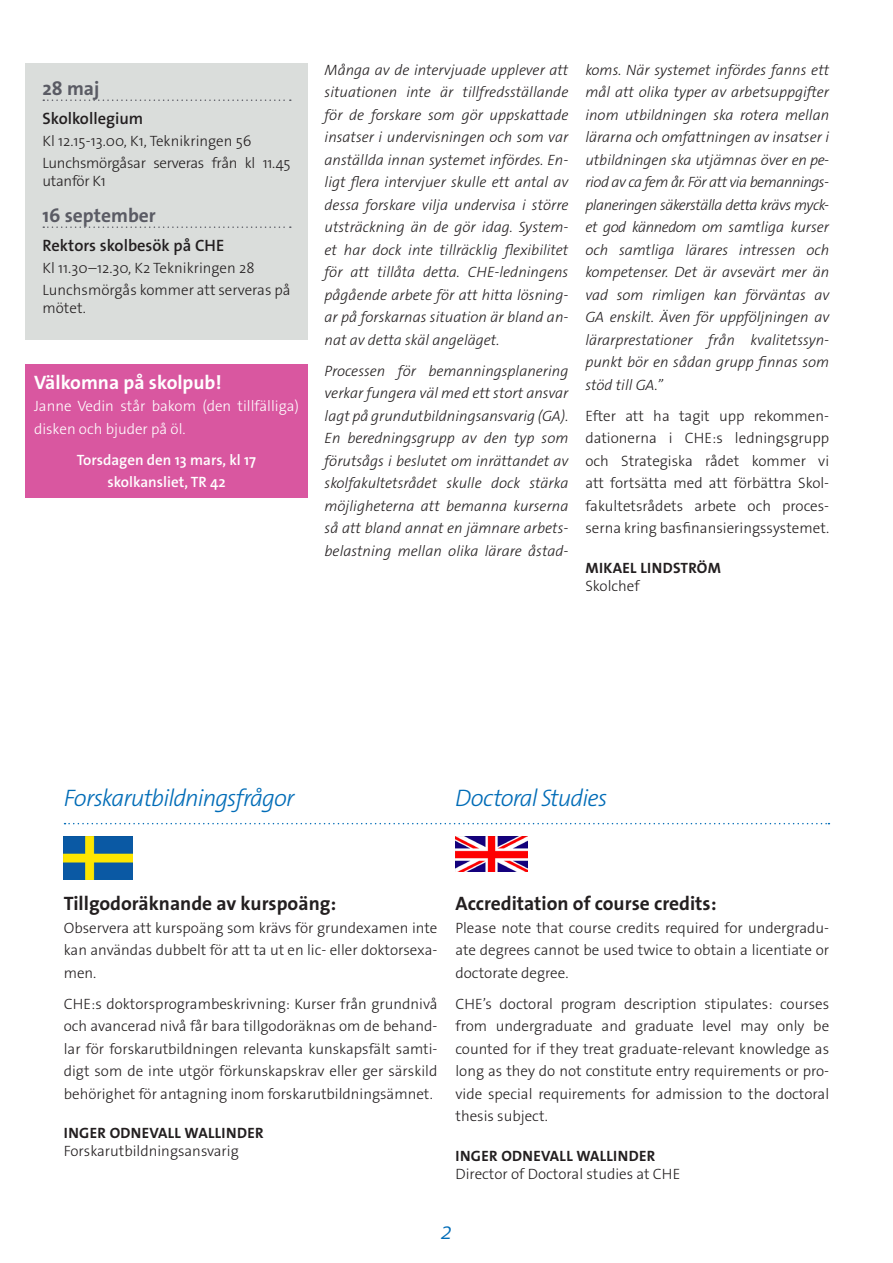
<style>
.page{position:relative;width:893px;height:1263px;background:#fff}
.page>*{position:absolute;margin:0;border:0;box-sizing:border-box;transform-origin:0 0}
.Rubriknivå_1{font:italic 300 24px "The Sans Os F";letter-spacing:-.035em;color:#006cb7}
.Rubriknivå_2{font:700 19.5px "The Sans Os F";color:#231f20}
.Rubriknivå_2-2{font:700 19.5px "The Sans Os F";color:#fff}
.Kalender_Datum{font:700 19.5px "The Sans Os F";color:#5a5b64}
.Kalender_Rubrik{font:600 16.5px "The Sans Os F";color:#231f20}
.Brödtext{font:italic 300 15px/22.5px "The Sans Os F";color:#231f20;text-align:justify}
.Brödtext-2{font:300 15px/22.5px "The Sans Os F";color:#231f20;text-align:justify}
.Kalender_brödtext{font:300 15px/18px "The Sans Os F";color:#231f20}
.Signatur_förklaring{font:300 15px "The Sans Os F";color:#231f20}
.Signatur_namn{font:700 15px "The Sans Os F";letter-spacing:.02em;color:#231f20}
.Brödtext-3{font:300 15px/22.5px "The Sans Os F";color:#fff}
.Kalender_brödtext-2{font:300 15px/18px "The Sans Os F";letter-spacing:-.02em;color:#231f20}
.Brödtext-4{font:600 15px "The Sans Os F";color:#fff}
</style>
<div class="page">
<div style="left:26px;top:64px;width:282px;height:276px;background:#dadddb"></div>
<svg style="left:43px;top:99px;width:248px;height:2px"></svg>
<svg style="left:43px;top:226px;width:248px;height:2px"></svg>
<div style="left:26px;top:364px;width:282px;height:133px;background:#d957a0"></div>
<svg style="left:65px;top:823px;width:764px;height:1px"></svg>
<img style="left:456px;top:836px;width:71px;height:36px">
<img style="left:64px;top:836px;width:69px;height:43px">
<p class="Kalender_Datum" style="left:43px;top:76px;width:58px">28 maj</p>
<p class="Kalender_Rubrik" style="left:43px;top:107px;width:102px">Skolkollegium</p>
<p class="Kalender_brödtext" style="left:43px;top:132px;width:210px">Kl 12.15‑13.00, K1, Teknikringen 56</p>
<p class="Kalender_brödtext-2" style="left:43px;top:154px;width:250px">Lunchsmörgåsar serveras från kl 11.45 utanför K1</p>
<p class="Kalender_Datum" style="left:43px;top:203px;width:115px">16 september</p>
<p class="Kalender_Rubrik" style="left:43px;top:234px;width:183px">Rektors skolbesök på CHE</p>
<p class="Kalender_brödtext" style="left:43px;top:259px;width:214px">Kl 11.30–12.30, K2 Teknikringen 28</p>
<p class="Kalender_brödtext" style="left:43px;top:281px;width:250px">Lunchsmörgås kommer att serveras på mötet.</p>
<p class="Rubriknivå_2-2" style="left:34px;top:369px;width:189px">Välkomna på skolpub!</p>
<p class="Brödtext-3" style="left:34px;top:395px;width:267px">Janne Vedin står bakom (den tillfälliga) disken och bjuder på öl.</p>
<p class="Brödtext-4" style="left:77px;top:450px;width:181px">Torsdagen den 13 mars, kl 17</p>
<p class="Brödtext-4" style="left:107px;top:472px;width:120px">skolkansliet, TR 42</p>
<p class="Brödtext" style="left:325px;top:59px;width:245px">Många av de intervjuade upplever att situationen inte är tillfredsställande för de forskare som gör uppskattade insatser i undervisningen och som var anställda innan systemet infördes. En&shy;ligt flera intervjuer skulle ett antal av dessa forskare vilja undervisa i större utsträckning än de gör idag. System&shy;et har dock inte tillräcklig flexibilitet för att tillåta detta. CHE-ledningens pågående arbete för att hitta lösning&shy;ar på forskarnas situation är bland an&shy;nat av detta skäl angeläget.</p>
<p class="Brödtext" style="left:325px;top:360px;width:245px">Processen för bemanningsplanering verkar fungera väl med ett stort ansvar lagt på grundutbildningsansvarig (GA).<br>En beredningsgrupp av den typ som förutsågs i beslutet om inrättandet av skolfakultetsrådet skulle dock stärka möjligheterna att bemanna kurserna så att bland annat en jämnare arbets&shy;belastning mellan olika lärare åstad-</p>
<p class="Brödtext" style="left:585px;top:59px;width:245px;text-align:left">koms. När systemet infördes fanns ett mål att olika typer av arbetsuppgifter inom utbildningen ska rotera mellan lärarna och omfattningen av insatser i utbildningen ska utjämnas över en pe&shy;riod av ca fem år. För att via bemannings-- planeringen säkerställa detta krävs myck&shy;et god kännedom om samtliga kurser och samtliga lärares intressen och kompetenser. Det är avsevärt mer än vad som rimligen kan förväntas av GA enskilt. Även för uppföljningen av lärarprestationer från kvalitetssyn&shy;punkt bör en sådan grupp finnas som stöd till GA.”</p>
<p class="Brödtext-2" style="left:585px;top:405px;width:245px">Efter att ha tagit upp rekommen‑ dationerna i CHE:s ledningsgrupp och Strategiska rådet kommer vi att fortsätta med att förbättra Skol‑ fakultetsrådets arbete och proces‑ serna kring basfinansieringssystemet.</p>
<p class="Signatur_namn" style="left:585px;top:558px;width:137px">MIKAEL LINDSTRÖM</p>
<p class="Signatur_förklaring" style="left:585px;top:576px;width:56px">Skolchef</p>
<p class="Rubriknivå_1" style="left:64px;top:782px;width:232px">Forskarutbildningsfrågor</p>
<p class="Rubriknivå_1" style="left:455px;top:782px;width:153px">Doctoral Studies</p>
<p class="Rubriknivå_2" style="left:64px;top:891px;width:274px">Tillgodoräknande av kurspoäng:</p>
<p class="Brödtext-2" style="left:64px;top:916px;width:375px">Observera att kurspoäng som krävs för grundexamen inte kan användas dubbelt för att ta ut en lic- eller doktorsexa‑ men.</p>
<p class="Brödtext-2" style="left:64px;top:992px;width:375px">CHE:s doktorsprogrambeskrivning: Kurser från grundnivå och avancerad nivå får bara tillgodoräknas om de behand&shy;lar för forskarutbildningen relevanta kunskapsfält samti‑ digt som de inte utgör förkunskapskrav eller ger särskild behörighet för antagning inom forskarutbildningsämnet.</p>
<p class="Signatur_namn" style="left:64px;top:1123px;width:201px">INGER ODNEVALL WALLINDER</p>
<p class="Signatur_förklaring" style="left:64px;top:1141px;width:177px">Forskarutbildningsansvarig</p>
<p class="Rubriknivå_2" style="left:455px;top:891px;width:262px">Accreditation of course credits:</p>
<p class="Brödtext-2" style="left:455px;top:916px;width:375px">Please note that course credits required for undergradu‑ ate degrees cannot be used twice to obtain a licentiate or doctorate degree.</p>
<p class="Brödtext-2" style="left:455px;top:992px;width:375px">CHE’s doctoral program description stipulates: courses from undergraduate and graduate level may only be counted for if they treat graduate-relevant knowledge as long as they do not constitute entry requirements or pro‑ vide special requirements for admission to the doctoral thesis subject.</p>
<p class="Signatur_namn" style="left:456px;top:1146px;width:201px">INGER ODNEVALL WALLINDER</p>
<p class="Signatur_förklaring" style="left:455px;top:1164px;width:226px">Director of Doctoral studies at CHE</p>
<h1 class="Rubriknivå_1" style="left:441px;top:1216px;width:13px">2</h1>
</div>
